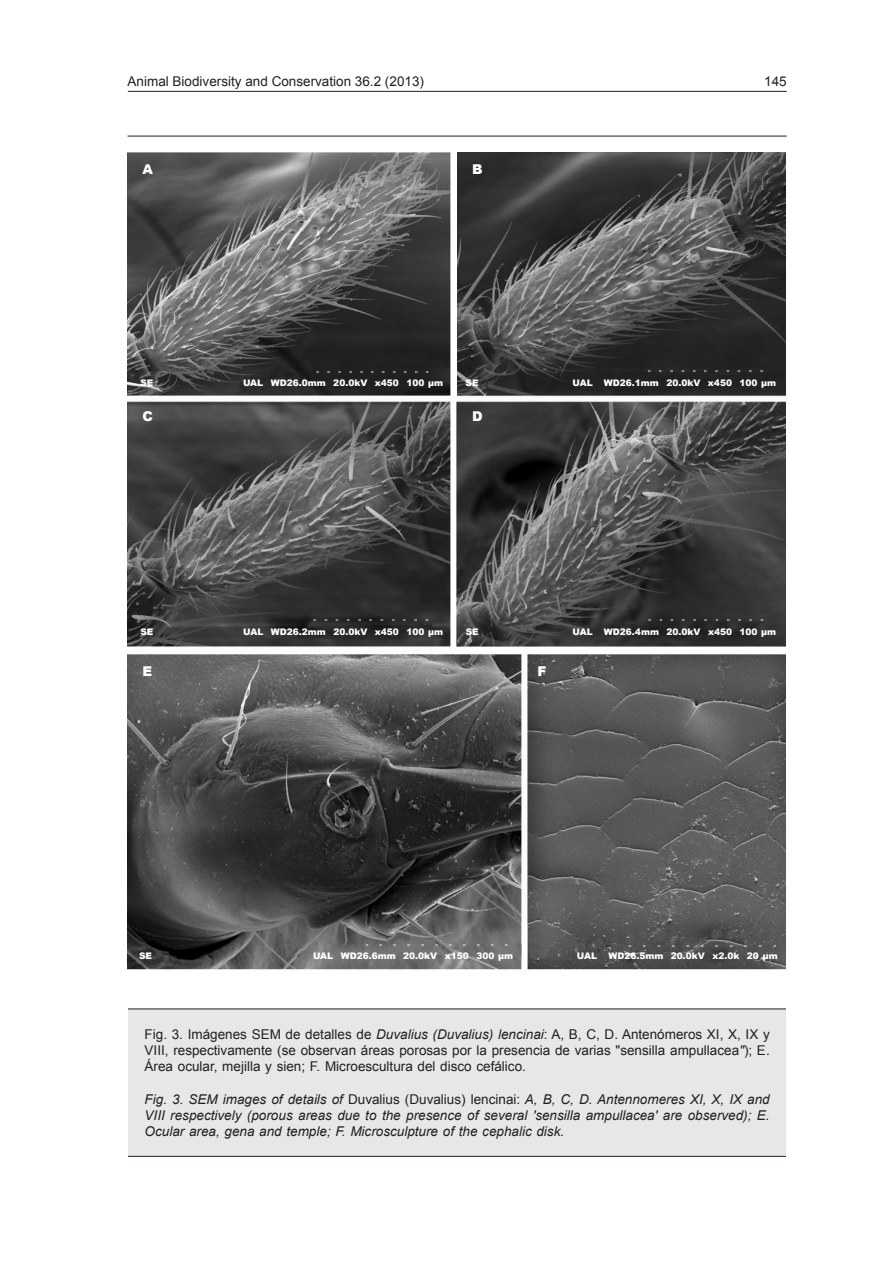
<style>
.page{position:relative;width:893px;height:1263px;background:#fff}
.page>*{position:absolute;margin:0;border:0;box-sizing:border-box;transform-origin:0 0}
.Peu_1_esp{font:13.5px/16.2px "Arial";color:#231f20;text-align:justify}
.Peu_2_ang{font:italic 13.5px/16.2px "Arial";color:#231f20;text-align:justify}
.Figures-blanc{font:900 13.5px "Arial";color:#fff}
.Figures-blanc-2{font:900 9px "Arial";color:#fff}
.Taula_1-1_linia{font:900 9px "Arial";color:#fff}
.s1{font-style:italic}
.s2{font-style:normal}
</style>
<div class="page">
<hr style="left:128px;top:91px;width:659px;height:1px;background:#231f20">
<div style="left:88px;top:1009px;width:765px;height:147px;background:#e6e7e9"></div>
<div style="left:87px;top:1008px;width:766px;height:149px;border:1px solid #231f20"></div>
<div style="left:61px;top:992px;width:66px;height:199px;background:#fff"></div>
<div style="left:787px;top:987px;width:73px;height:212px;background:#fff"></div>
<hr style="left:128px;top:136px;width:659px;height:1px;background:#231f20">
<img style="left:128px;top:152px;width:658px;height:818px">
<p class="Peu_1_esp" style="left:128px;top:73px;width:298px">Animal Biodiversity and Conservation 36.2 (2013)</p>
<p class="Peu_1_esp" style="left:764px;top:73px;width:24px">145</p>
<p class="Figures-blanc" style="left:142px;top:159px;width:12px">A</p>
<p class="Figures-blanc" style="left:472px;top:159px;width:12px">B</p>
<p class="Taula_1-1_linia" style="left:316px;top:365px;width:114px">▫ ▫ ▫ ▫ ▫ ▫ ▫ ▫ ▫ ▫ ▫</p>
<p class="Taula_1-1_linia" style="left:648px;top:364px;width:117px">▫ ▫ ▫ ▫ ▫ ▫ ▫ ▫ ▫ ▫ ▫</p>
<p class="Figures-blanc-2" style="left:140px;top:376px;width:14px">SE</p>
<p class="Figures-blanc-2" style="left:243px;top:376px;width:202px">UAL WD26.0mm 20.0kV x450 100 µm</p>
<p class="Figures-blanc-2" style="left:466px;top:376px;width:14px">SE</p>
<p class="Figures-blanc-2" style="left:572px;top:376px;width:22px">UAL</p>
<p class="Figures-blanc-2" style="left:604px;top:376px;width:174px">WD26.1mm 20.0kV x450 100 µm</p>
<p class="Figures-blanc" style="left:142px;top:407px;width:12px">C</p>
<p class="Figures-blanc" style="left:472px;top:407px;width:12px">D</p>
<p class="Taula_1-1_linia" style="left:313px;top:613px;width:117px">▫ ▫ ▫ ▫ ▫ ▫ ▫ ▫ ▫ ▫ ▫</p>
<p class="Taula_1-1_linia" style="left:648px;top:614px;width:117px">▫ ▫ ▫ ▫ ▫ ▫ ▫ ▫ ▫ ▫ ▫</p>
<p class="Figures-blanc-2" style="left:140px;top:625px;width:14px">SE</p>
<p class="Figures-blanc-2" style="left:243px;top:625px;width:202px">UAL WD26.2mm 20.0kV x450 100 µm</p>
<p class="Figures-blanc-2" style="left:466px;top:625px;width:14px">SE</p>
<p class="Figures-blanc-2" style="left:572px;top:625px;width:22px">UAL</p>
<p class="Figures-blanc-2" style="left:604px;top:625px;width:174px">WD26.4mm 20.0kV x450 100 µm</p>
<p class="Figures-blanc" style="left:142px;top:662px;width:11px">E</p>
<p class="Figures-blanc" style="left:537px;top:662px;width:11px">F</p>
<p class="Taula_1-1_linia" style="left:365px;top:938px;width:144px">▫ ▫ ▫ ▫ ▫ ▫ ▫ ▫ ▫ ▫ ▫</p>
<p class="Taula_1-1_linia" style="left:628px;top:939px;width:5px">▫</p>
<p class="Taula_1-1_linia" style="left:643px;top:939px;width:5px">▫</p>
<p class="Taula_1-1_linia" style="left:657px;top:939px;width:5px">▫</p>
<p class="Taula_1-1_linia" style="left:672px;top:939px;width:5px">▫</p>
<p class="Taula_1-1_linia" style="left:686px;top:939px;width:5px">▫</p>
<p class="Taula_1-1_linia" style="left:701px;top:939px;width:5px">▫</p>
<p class="Taula_1-1_linia" style="left:715px;top:939px;width:5px">▫</p>
<p class="Taula_1-1_linia" style="left:730px;top:939px;width:5px">▫</p>
<p class="Taula_1-1_linia" style="left:744px;top:939px;width:5px">▫</p>
<p class="Taula_1-1_linia" style="left:759px;top:939px;width:5px">▫</p>
<p class="Taula_1-1_linia" style="left:773px;top:939px;width:5px">▫</p>
<p class="Figures-blanc-2" style="left:139px;top:949px;width:14px">SE</p>
<p class="Figures-blanc-2" style="left:313px;top:949px;width:202px">UAL WD26.6mm 20.0kV x150 300 µm</p>
<p class="Figures-blanc-2" style="left:577px;top:949px;width:22px">UAL</p>
<p class="Figures-blanc-2" style="left:608px;top:949px;width:171px">WD26.5mm 20.0kV x2.0k 20 µm</p>
<p class="Peu_1_esp" style="left:145px;top:1026px;width:627px">Fig. 3. Imágenes SEM de detalles de <span class="s1">Duvalius (Duvalius) lencinai</span>: A, B, C, D. Antenómeros XI, X, IX y VIII, respectivamente (se observan áreas porosas por la presencia de varias "sensilla ampullacea<span class="s1">"</span>); E.<br>Área ocular, mejilla y sien; F. Microescultura del disco cefálico.</p>
<p class="Peu_2_ang" style="left:145px;top:1091px;width:627px">Fig. 3. SEM images of details of <span class="s2">Duvalius (Duvalius) lencinai:</span> A, B, C, D. Antennomeres XI, X, IX and VIII respectively (porous areas due to the presence of several 'sensilla ampullacea' are observed); E.<br>Ocular area, gena and temple; F. Microsculpture of the cephalic disk.</p>
</div>
